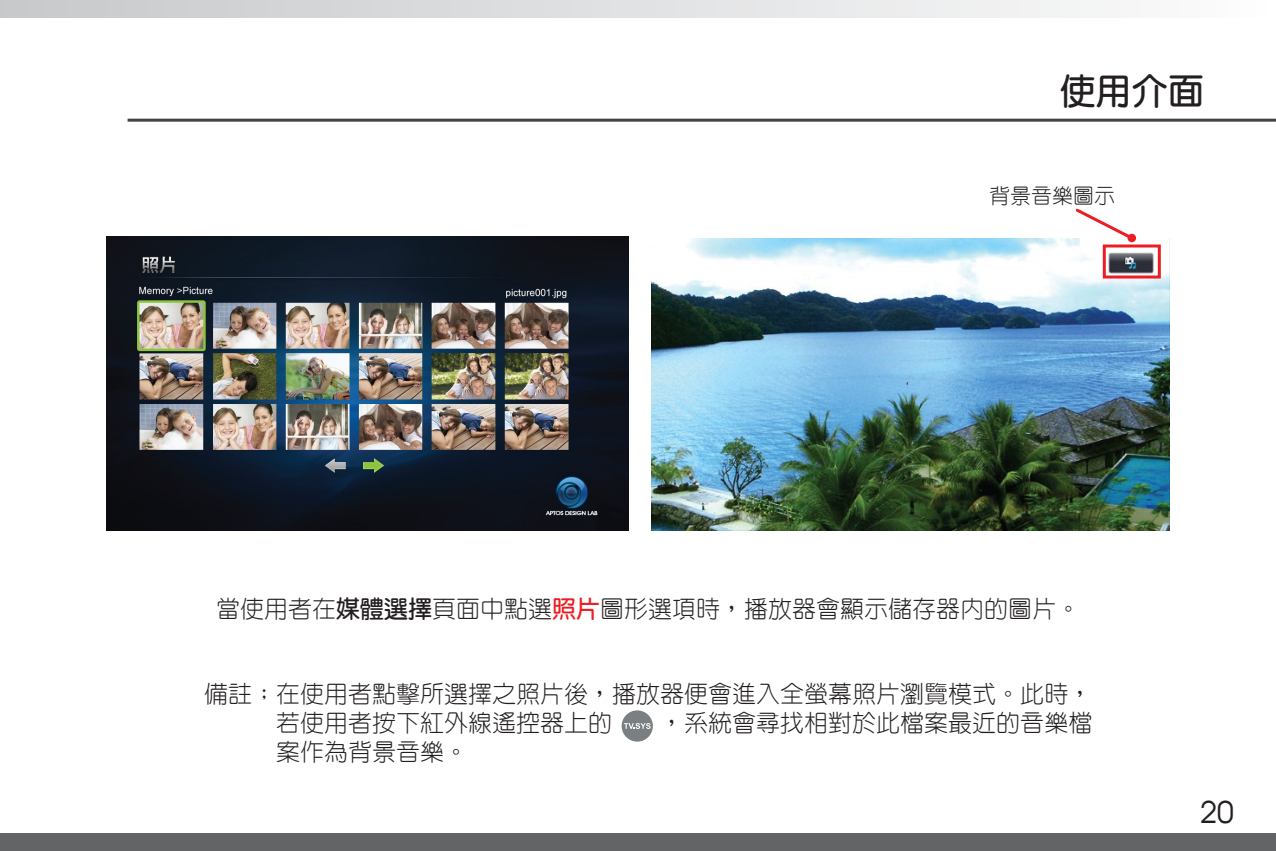
<style>
.page{position:relative;width:1276px;height:851px;background:#fff}
.page>*{position:absolute;margin:0;border:0;box-sizing:border-box;transform-origin:0 0}
.t1{font:700 36px "Yen Round";color:#231f20}
.t2{font:30px "Avian";color:#231f20}
.t3{font:300 24px/28.8px "Yen Round";color:#231f20}
.t4{font:300 21px "Yen Round";color:#231f20}
.s1{font-weight:700}
.s2{font-weight:700;color:#ed1d24}
</style>
<div class="page">
<div style="left:0;top:833px;width:1276px;height:17px;background:#636466"></div>
<div style="left:0;top:0;width:1276px;height:17px;background:linear-gradient(to right,#c7c8ca,#fcfcfd)"></div>
<hr style="left:128px;top:119px;width:1148px;height:3px;background:#414446">
<div style="left:621px;top:710px;width:32px;height:31px;background:#7a7f82;border-radius:50%"></div>
<svg style="left:624px;top:723px;width:26px;height:5px"></svg>
<img style="left:651px;top:238px;width:518px;height:292px">
<div style="left:1102px;top:244px;width:58px;height:34px;border:3px solid #ed1d24"></div>
<svg style="left:1073px;top:208px;width:62px;height:34px"></svg>
<div style="left:1127px;top:234px;width:9px;height:8px;background:#ed1d24;border-radius:50%"></div>
<img style="left:106px;top:236px;width:523px;height:294px">
<h1 class="t1" style="left:1060px;top:74px;width:145px">使用介面</h1>
<p class="t4" style="left:989px;top:185px;width:127px">背景音樂圖示</p>
<p class="t3" style="left:216px;top:594px;width:866px">當使用者在<span class="s1">媒體選擇</span>頁面中點選<span class="s2">照片</span>圖形選項時，播放器會顯示儲存器內的圖片。</p>
<p class="t3" style="left:276px;top:679px;width:818px;text-indent:-72px">備註；在使用者點擊所選擇之照片後，播放器便會進入全螢幕照片瀏覽模式。此時，若使用者按下紅外線遙控器上的</p>
<p class="t3" style="left:660px;top:708px;width:433px">，系統會尋找相對於此檔案最近的音樂檔</p>
<p class="t3" style="left:276px;top:737px;width:194px">案作為背景音樂。</p>
<p class="t2" style="left:1200px;top:793px;width:35px">20</p>
</div>
